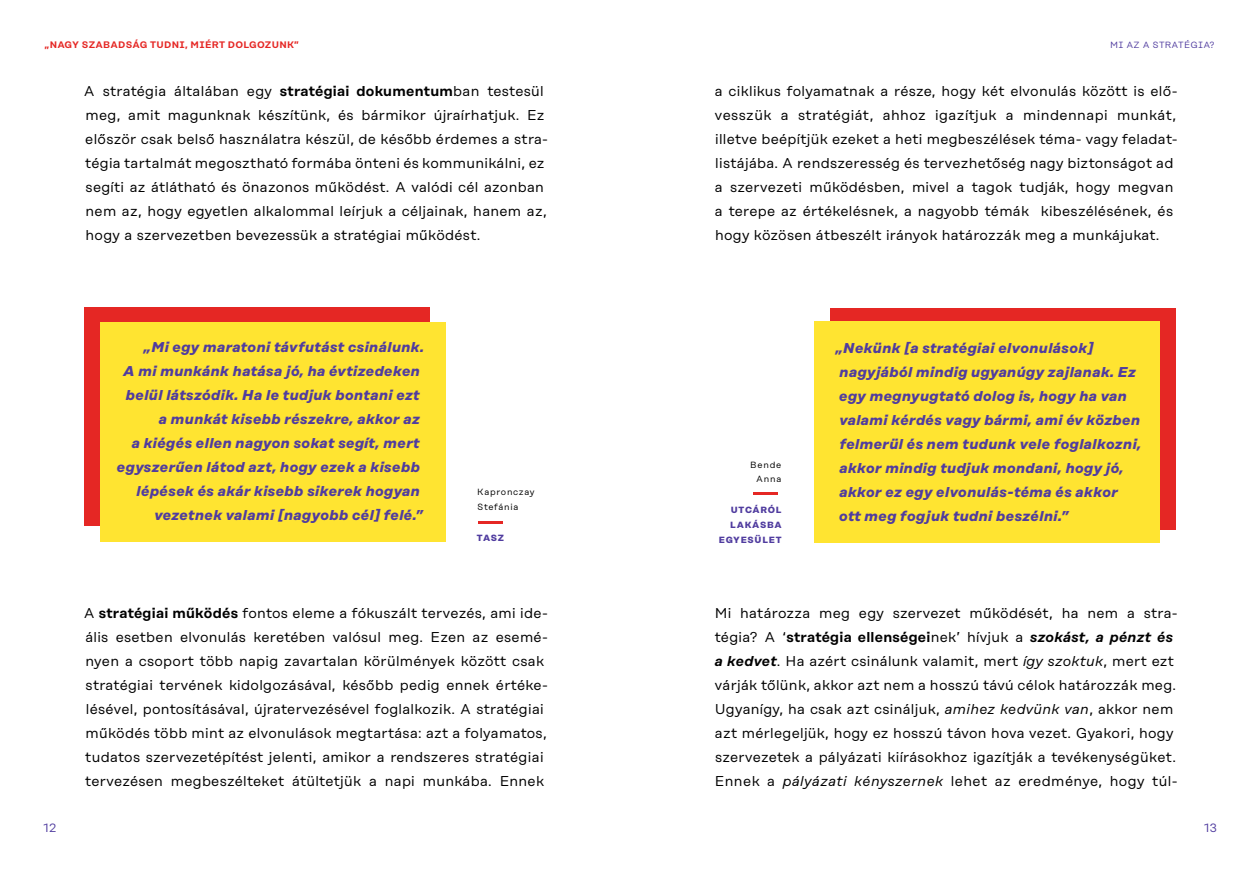
<style>
.page{position:relative;width:1259px;height:893px;background:#fff}
.page>*{position:absolute;margin:0;border:0;box-sizing:border-box;transform-origin:0 0}
.t1{font:14.25px/24px "Rational Display";letter-spacing:.02em;color:#000}
.t2{font:italic 700 14.25px/24px "Rational Display";letter-spacing:.03em;color:#503c9f}
.t3{font:12px "Rational Display";color:#503c9f}
.t4{font:600 9.45px "Rational Text";letter-spacing:.03em;color:#e52724}
.t5{font:9px/15px "Rational Display";letter-spacing:.08em;color:#000}
.t6{font:700 9px/15px "Rational Text";letter-spacing:.08em;color:#503c9f;text-align:right}
.t7{font:9px "Rational Text";letter-spacing:.03em;color:#503c9f}
.s1{font-weight:600}
.s2{font-weight:600;font-style:italic}
.s3{font-style:italic}
</style>
<div class="page">
<div style="left:84px;top:307px;width:346px;height:219px;background:#e52724"></div>
<div style="left:100px;top:322px;width:345px;height:219px;background:#ffe431"></div>
<hr style="left:478px;top:521px;width:25px;height:3px;background:#e52724">
<div style="left:829px;top:308px;width:346px;height:222px;background:#e52724"></div>
<div style="left:814px;top:322px;width:346px;height:221px;background:#ffe431"></div>
<hr style="left:753px;top:492px;width:25px;height:2px;background:#e52724">
<p class="t4" style="left:45px;top:39px;width:256px">„NAGY SZABADSÁG TUDNI, MIÉRT DOLGOZUNK”</p>
<p class="t1" style="left:84px;top:79px;width:466px">A stratégia általában egy <span class="s1">stratégiai dokumentum</span>ban testesül meg, amit magunknak készítünk, és bármikor újraírhatjuk. Ez először csak belső használatra készül, de később érdemes a stra&shy;tégia tartalmát megosztható formába önteni és kommunikálni, ez segíti az átlátható és önazonos működést. A valódi cél azonban nem az, hogy egyetlen alkalommal leírjuk a céljainak, hanem az, hogy a szervezetben bevezessük a stratégiai működést.</p>
<p class="t2" style="left:144px;top:334px;width:282px">„Mi egy maratoni távfutást csinálunk.</p>
<p class="t2" style="left:123px;top:358px;width:298px">A mi munkánk hatása jó, ha évtizedeken</p>
<p class="t2" style="left:126px;top:382px;width:295px">belül látszódik. Ha le tudjuk bontani ezt</p>
<p class="t2" style="left:159px;top:406px;width:262px">a munkát kisebb részekre, akkor az</p>
<p class="t2" style="left:132px;top:430px;width:289px">a kiégés ellen nagyon sokat segít, mert</p>
<p class="t2" style="left:117px;top:454px;width:304px">egyszerűen látod azt, hogy ezek a kisebb</p>
<p class="t2" style="left:137px;top:478px;width:285px">lépések és akár kisebb sikerek hogyan</p>
<p class="t2" style="left:154px;top:502px;width:270px">vezetnek valami [nagyobb cél] felé.”</p>
<p class="t5" style="left:477px;top:484px;width:59px">Kapronczay<br>Stefánia</p>
<p class="t6" style="left:477px;top:530px;width:29px">TASZ</p>
<p class="t3" style="left:44px;top:821px;width:14px">12</p>
<p class="t1" style="left:84px;top:601px;width:466px">A <span class="s1">stratégiai működés</span> fontos eleme a fókuszált tervezés, ami ide&shy;ális esetben elvonulás keretében valósul meg. Ezen az esemé&shy;nyen a csoport több napig zavartalan körülmények között csak stratégiai tervének kidolgozásával, később pedig ennek értéke&shy;lésével, pontosításával, újratervezésével foglalkozik. A stratégiai működés több mint az elvonulások megtartása: azt a folyamatos, tudatos szervezetépítést jelenti, amikor a rendszeres stratégiai tervezésen megbeszélteket átültetjük a napi munkába. Ennek</p>
<p class="t7" style="left:1110px;top:39px;width:106px">MI AZ A STRATÉGIA?</p>
<p class="t1" style="left:715px;top:79px;width:464px">a ciklikus folyamatnak a része, hogy két elvonulás között is elő&shy;vesszük a stratégiát, ahhoz igazítjuk a mindennapi munkát, illetve beépítjük ezeket a heti megbeszélések téma- vagy feladat&shy;listájába. A rendszeresség és tervezhetőség nagy biztonságot ad a szervezeti működésben, mivel a tagok tudják, hogy megvan a terepe az értékelésnek, a nagyobb témák kibeszélésének, és hogy közösen átbeszélt irányok határozzák meg a munkájukat.</p>
<p class="t5" style="left:750px;top:458px;width:33px;line-height:13.5px;text-align:right">Bende<br>Anna</p>
<p class="t6" style="left:719px;top:502px;width:64px">UTCÁRÓL<br>LAKÁSBA<br>EGYESÜLET</p>
<p class="t2" style="left:835px;top:335px;width:307px">„Nekünk [a stratégiai elvonulások] nagyjából mindig ugyanúgy zajlanak. Ez egy megnyugtató dolog is, hogy ha van valami kérdés vagy bármi, ami év közben felmerül és nem tudunk vele foglalkozni, akkor mindig tudjuk mondani, hogy jó, akkor ez egy elvonulás-téma és akkor<br>ott meg fogjuk tudni beszélni.”</p>
<p class="t1" style="left:714px;top:601px;width:464px">Mi határozza meg egy szervezet működését, ha nem a stra&shy;tégia? A ‘<span class="s1">stratégia ellenségei</span>nek’ hívjuk a <span class="s2">szokást, a pénzt és a kedvet</span>. Ha azért csinálunk valamit, mert <span class="s3">így szoktuk</span>, mert ezt várják tőlünk, akkor azt nem a hosszú távú célok határozzák meg.<br>Ugyanígy, ha csak azt csináljuk, <span class="s3">amihez kedvünk van</span>, akkor nem azt mérlegeljük, hogy ez hosszú távon hova vezet. Gyakori, hogy szervezetek a pályázati kiírásokhoz igazítják a tevékenységüket.<br>Ennek a <span class="s3">pályázati kényszernek</span> lehet az eredménye, hogy túl-</p>
<p class="t3" style="left:1204px;top:821px;width:14px">13</p>
</div>
